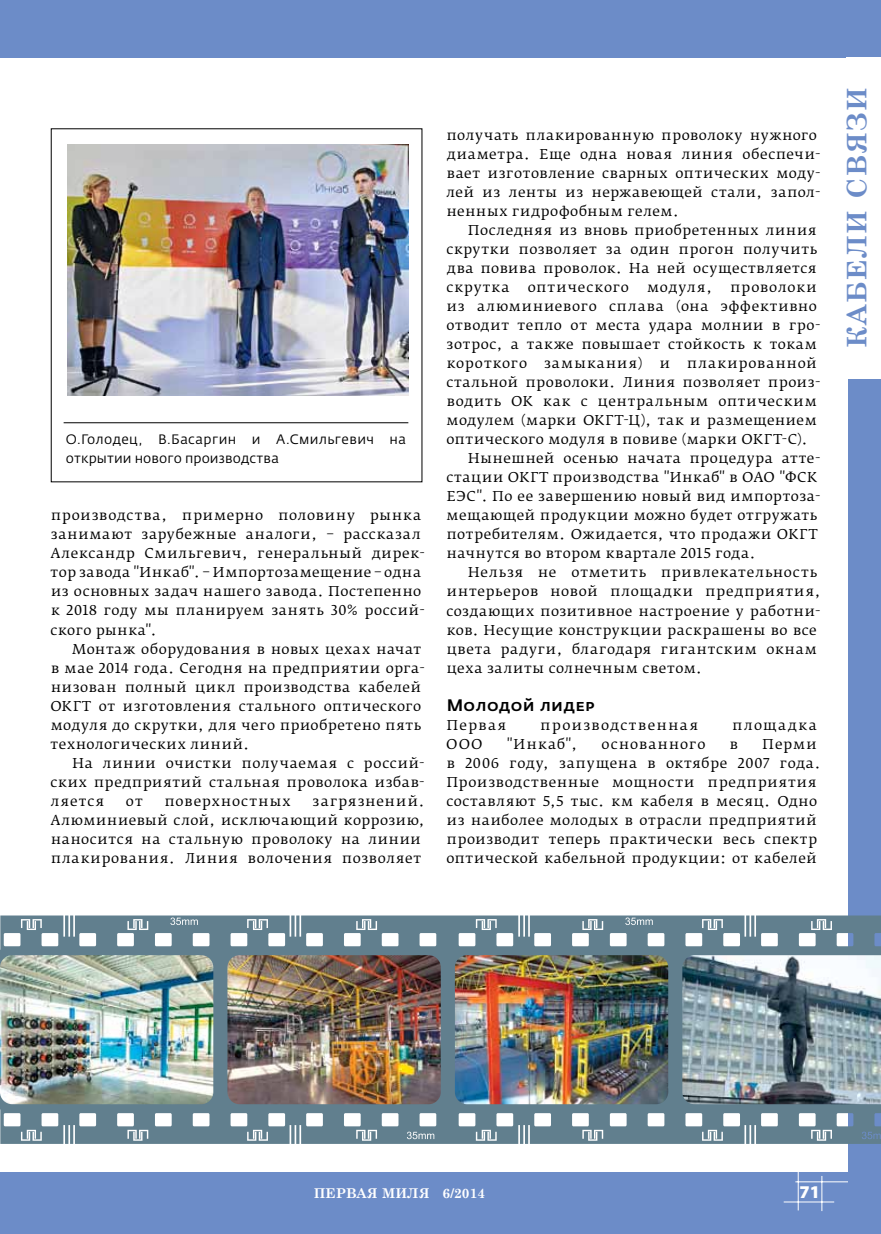
<style>
.page{position:relative;width:881px;height:1234px;background:#fff}
.page>*{position:absolute;margin:0;border:0;box-sizing:border-box;transform-origin:0 0}
.t1{font:700 27px "Century Schoolbook";letter-spacing:.05em;color:#6c8cc8}
.t2{font:900 18px "Myriad Pro";color:#fff}
.t3{font:500 16.5px "Fedra Sans Pro";letter-spacing:.015em;color:#000}
.t4{font:13.5px/19px "Fedra Serif B Pro";letter-spacing:.05em;color:#000}
.t5{font:13.5px/19px "Fedra Sans Pro";letter-spacing:.02em;color:#000}
.t6{font:13.5px "Fedra Serif B Pro";letter-spacing:.07em;color:#000}
.t7{font:13.5px "Fedra Serif B Pro";letter-spacing:.08em;color:#000}
.t8{font:700 13.5px "Century Schoolbook";color:#fff}
.t9{font:13.5px "Fedra Serif B Pro";letter-spacing:.1em;color:#000}
.t10{font:13.5px "Fedra Serif B Pro";letter-spacing:.075em;color:#000}
.t11{font:13.5px "Fedra Serif B Pro";letter-spacing:.11em;color:#000}
</style>
<div class="page">
<div style="left:0;top:0;width:880px;height:57px;background:#6c8cc8"></div>
<div style="left:0;top:1172px;width:880px;height:61px;background:#6c8cc8"></div>
<hr style="left:783px;top:1201px;width:50px;height:1px;background:#fff">
<hr style="left:797px;top:1171px;width:1px;height:39px;background:#fff">
<hr style="left:821px;top:1175px;width:1px;height:35px;background:#fff">
<hr style="left:795px;top:1181px;width:85px;height:1px;background:#fff">
<div style="left:847px;top:0;width:33px;height:1233px;background:#6c8cc8"></div>
<div style="left:846px;top:57px;width:34px;height:321px;background:#fff"></div>
<hr style="left:64px;top:422px;width:344px;height:1px;background:#000">
<img style="left:68px;top:145px;width:340px;height:250px">
<svg style="left:0;top:915px;width:880px;height:228px"></svg>
<img style="left:0;top:949px;width:880px;height:160px">
<p class="t5" style="left:66px;top:430px;width:341px">О.Голодец, В.Басаргин и А.Смильгевич на открытии нового производства</p>
<p class="t4" style="left:50px;top:506px;width:375px">производства, примерно половину рынка занимают зарубежные аналоги, – рассказал Александр Смильгевич, генеральный дирек&shy;тор завода "Инкаб". – Импортозамещение – одна из основных задач нашего завода. Постепенно к 2018 году мы планируем занять 30% россий&shy;ского рынка".</p>
<p class="t4" style="left:50px;top:639px;width:375px;text-indent:22px">Монтаж оборудования в новых цехах начат в мае 2014 года. Сегодня на предприятии орга&shy;низован полный цикл производства кабелей ОКГТ от изготовления стального оптического модуля до скрутки, для чего приобретено пять технологических линий.</p>
<p class="t4" style="left:51px;top:753px;width:375px;text-align:justify;text-indent:22px">На линии очистки получаемая с россий&shy;ских предприятий стальная проволока избав&shy;ляется</p>
<p class="t4" style="left:50px;top:791px;width:376px;text-indent:262px">загрязнений.<br>Алюминиевый слой, исключающий коррозию, наносится на стальную проволоку на линии плакирования. Линия волочения позволяет</p>
<p class="t4" style="left:126px;top:791px;width:18px">от</p>
<p class="t10" style="left:165px;top:792px;width:128px">поверхностных</p>
<p class="t4" style="left:446px;top:125px;width:375px">получать плакированную проволоку нужного диаметра. Еще одна новая линия обеспечи&shy;вает изготовление сварных оптических моду&shy;лей из ленты из нержавеющей стали, запол&shy;ненных гидрофобным гелем.</p>
<p class="t4" style="left:446px;top:220px;width:372px;text-align:justify;text-indent:22px">Последняя из вновь приобретенных линия скрутки позволяет за один прогон получить два повива проволок. На ней осуществляется скрутка</p>
<p class="t6" style="left:527px;top:279px;width:103px">оптического</p>
<p class="t4" style="left:647px;top:277px;width:67px">модуля,</p>
<p class="t4" style="left:446px;top:277px;width:375px;text-indent:284px">проволоки из алюминиевого сплава (она эффективно отводит тепло от места удара молнии в гро&shy;зотрос, а также повышает стойкость к токам короткого</p>
<p class="t7" style="left:544px;top:355px;width:100px">замыкания)</p>
<p class="t4" style="left:659px;top:354px;width:12px">и</p>
<p class="t6" style="left:686px;top:355px;width:131px">плакированной</p>
<p class="t4" style="left:446px;top:373px;width:374px">стальной проволоки. Линия позволяет произ-</p>
<p class="t4" style="left:446px;top:392px;width:371px">водить ОК как с центральным оптическим</p>
<p class="t4" style="left:446px;top:411px;width:371px">модулем (марки ОКГТ-Ц), так и размещением</p>
<p class="t4" style="left:446px;top:430px;width:362px">оптического модуля в повиве (марки ОКГТ-С).</p>
<p class="t4" style="left:468px;top:449px;width:353px">Нынешней осенью начата процедура атте-</p>
<p class="t4" style="left:446px;top:468px;width:372px">стации ОКГТ производства "Инкаб" в ОАО "ФСК</p>
<p class="t4" style="left:446px;top:487px;width:375px">ЕЭС". По ее завершению новый вид импортоза-</p>
<p class="t4" style="left:446px;top:506px;width:372px">мещающей продукции можно будет отгружать</p>
<p class="t4" style="left:446px;top:525px;width:372px">потребителям. Ожидается, что продажи ОКГТ</p>
<p class="t4" style="left:446px;top:544px;width:310px">начнутся во втором квартале 2015 года.</p>
<p class="t4" style="left:468px;top:563px;width:350px">Нельзя не отметить привлекательность</p>
<p class="t4" style="left:446px;top:582px;width:375px">интерьеров новой площадки предприятия,</p>
<p class="t4" style="left:446px;top:601px;width:375px">создающих позитивное настроение у работни-</p>
<p class="t4" style="left:446px;top:620px;width:371px">ков. Несущие конструкции раскрашены во все</p>
<p class="t4" style="left:446px;top:639px;width:371px">цвета радуги, благодаря гигантским окнам</p>
<p class="t4" style="left:446px;top:658px;width:256px">цеха залиты солнечным светом.</p>
<p class="t3" style="left:446px;top:694px;width:149px">Молодой лидер</p>
<p class="t4" style="left:446px;top:715px;width:61px">Первая</p>
<p class="t9" style="left:540px;top:716px;width:159px">производственная</p>
<p class="t11" style="left:732px;top:716px;width:86px">площадка</p>
<p class="t4" style="left:446px;top:734px;width:38px">ООО</p>
<p class="t4" style="left:506px;top:734px;width:72px">"Инкаб",</p>
<p class="t7" style="left:601px;top:735px;width:105px">основанного</p>
<p class="t4" style="left:729px;top:734px;width:10px">в</p>
<p class="t4" style="left:446px;top:734px;width:375px;text-indent:316px">Перми в 2006 году, запущена в октябре 2007 года.<br>Производственные мощности предприятия составляют 5,5 тыс. км кабеля в месяц. Одно из наиболее молодых в отрасли предприятий производит теперь практически весь спектр оптической кабельной продукции: от кабелей</p>
<h1 class="t1" style="left:835px;top:348px;width:258px;rotate:-90deg">кабели связи</h1>
<h1 class="t1" style="left:835px;top:317px;width:231px;rotate:-90deg">ТЕХНОЛОГИИ</h1>
<p class="t8" style="left:442px;top:1181px;width:9px">3</p>
<h2 class="t2" style="left:799px;top:1181px;width:22px">71</h2>
<p class="t8" style="left:314px;top:1181px;width:173px">ПЕРВАЯ МИЛЯ 6/2014</p>
</div>
